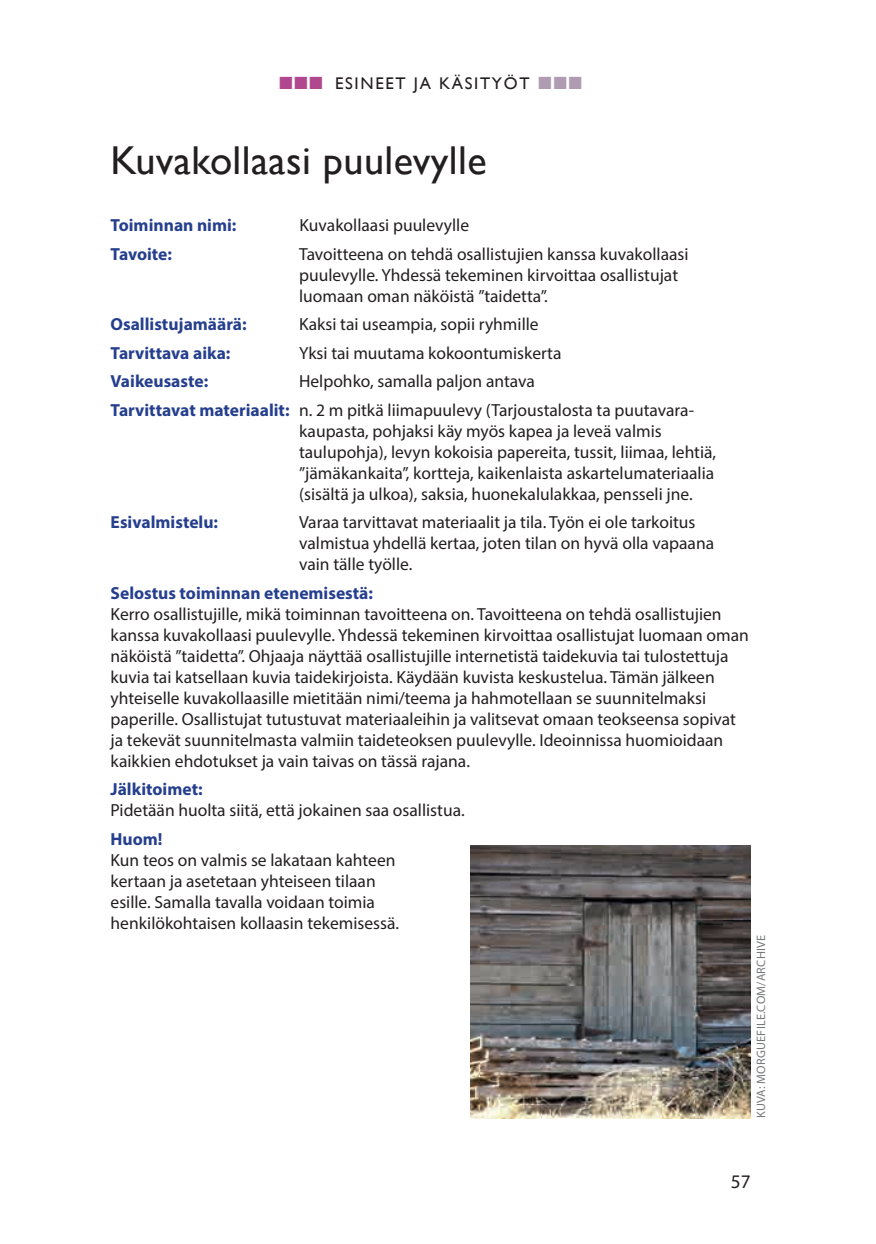
<style>
.page{position:relative;width:876px;height:1244px;background:#fff}
.page>*{position:absolute;margin:0;border:0;box-sizing:border-box;transform-origin:0 0}
.t1{font:40.25px "Gill Sans";letter-spacing:.01em;color:#231f20}
.t2{font:19.25px "Myriad Pro";color:#231f20}
.t3{font:17.5px/21px "Myriad Pro";color:#231f20}
.t4{font:700 17.5px "Myriad Pro";color:#253f8e}
.t5{font:16.8px "Gill Sans";letter-spacing:.1em;color:#231f20}
.t6{font:12.25px "Myriad Pro";letter-spacing:.02em;color:#76787b}
.s1{font-weight:700;color:#253f8e}
</style>
<div class="page">
<img style="left:470px;top:845px;width:281px;height:273px">
<p class="t5" style="left:335px;top:73px;width:11px">esinee</p>
<p class="t5" style="left:396px;top:73px;width:54px">t ja käsi</p>
<p class="t5" style="left:480px;top:73px;width:51px">työt</p>
<h1 class="t1" style="left:111px;top:137px;width:378px">Kuvakollaasi puulevylle</h1>
<p class="t4" style="left:111px;top:214px;width:127px">Toiminnan nimi:</p>
<p class="t3" style="left:300px;top:215px;width:171px">Kuvakollaasi puulevylle</p>
<p class="t4" style="left:111px;top:242px;width:63px">Tavoite:</p>
<p class="t3" style="left:299px;top:243px;width:391px">Tavoitteena on tehdä osallistujien kanssa kuvakollaasi puulevylle. Yhdessä tekeminen kirvoittaa osallistujat luomaan oman näköistä ”taidetta”.</p>
<p class="t4" style="left:111px;top:313px;width:138px">Osallistujamäärä:</p>
<p class="t3" style="left:299px;top:314px;width:241px">Kaksi tai useampia, sopii ryhmille</p>
<p class="t4" style="left:111px;top:341px;width:121px">Tarvittava aika:</p>
<p class="t3" style="left:299px;top:342px;width:264px">Yksi tai muutama kokoontumiskerta</p>
<p class="t4" style="left:111px;top:370px;width:99px">Vaikeusaste:</p>
<p class="t3" style="left:111px;top:367px;width:584px;line-height:28.3px;text-indent:189px">Helpohko, samalla paljon antava<br><span class="s1">Tarvittavat materiaalit:</span> n. 2 m pitkä liimapuulevy (Tarjoustalosta ta puutavara-</p>
<p class="t3" style="left:299px;top:420px;width:419px">kaupasta, pohjaksi käy myös kapea ja leveä valmis taulupohja), levyn kokoisia papereita, tussit, liimaa, lehtiä, ”jämäkankaita”, kortteja, kaikenlaista askartelumateriaalia (sisältä ja ulkoa), saksia, huonekalulakkaa, pensseli jne.</p>
<p class="t4" style="left:111px;top:511px;width:109px">Esivalmistelu:</p>
<p class="t3" style="left:299px;top:511px;width:417px">Varaa tarvittavat materiaalit ja tila. Työn ei ole tarkoitus valmistua yhdellä kertaa, joten tilan on hyvä olla vapaana vain tälle työlle.</p>
<p class="t4" style="left:111px;top:581px;width:264px">Selostus toiminnan etenemisestä:</p>
<p class="t3" style="left:111px;top:603px;width:640px">Kerro osallistujille, mikä toiminnan tavoitteena on. Tavoitteena on tehdä osallistujien kanssa kuvakollaasi puulevylle. Yhdessä tekeminen kirvoittaa osallistujat luomaan oman näköistä ”taidetta”. Ohjaaja näyttää osallistujille internetistä taidekuvia tai tulostettuja kuvia tai katsellaan kuvia taidekirjoista. Käydään kuvista keskustelua. Tämän jälkeen yhteiselle kuvakollaasille mietitään nimi/teema ja hahmotellaan se suunnitelmaksi paperille. Osallistujat tutustuvat materiaaleihin ja valitsevat omaan teokseensa sopivat ja tekevät suunnitelmasta valmiin taideteoksen puulevylle. Ideoinnissa huomioidaan kaikkien ehdotukset ja vain taivas on tässä rajana.</p>
<p class="t4" style="left:111px;top:778px;width:94px">Jälkitoimet:</p>
<p class="t3" style="left:111px;top:799px;width:356px">Pidetään huolta siitä, että jokainen saa osallistua.</p>
<p class="t4" style="left:111px;top:827px;width:54px">Huom!</p>
<p class="t3" style="left:111px;top:849px;width:290px">Kun teos on valmis se lakataan kahteen kertaan ja asetetaan yhteiseen tilaan esille. Samalla tavalla voidaan toimia henkilökohtaisen kollaasin tekemisessä.</p>
<p class="t6" style="left:753px;top:1117px;width:183px;rotate:-90deg">Kuva: morguefile.com/archive</p>
<p class="t2" style="left:731px;top:1169px;width:21px">57</p>
</div>
